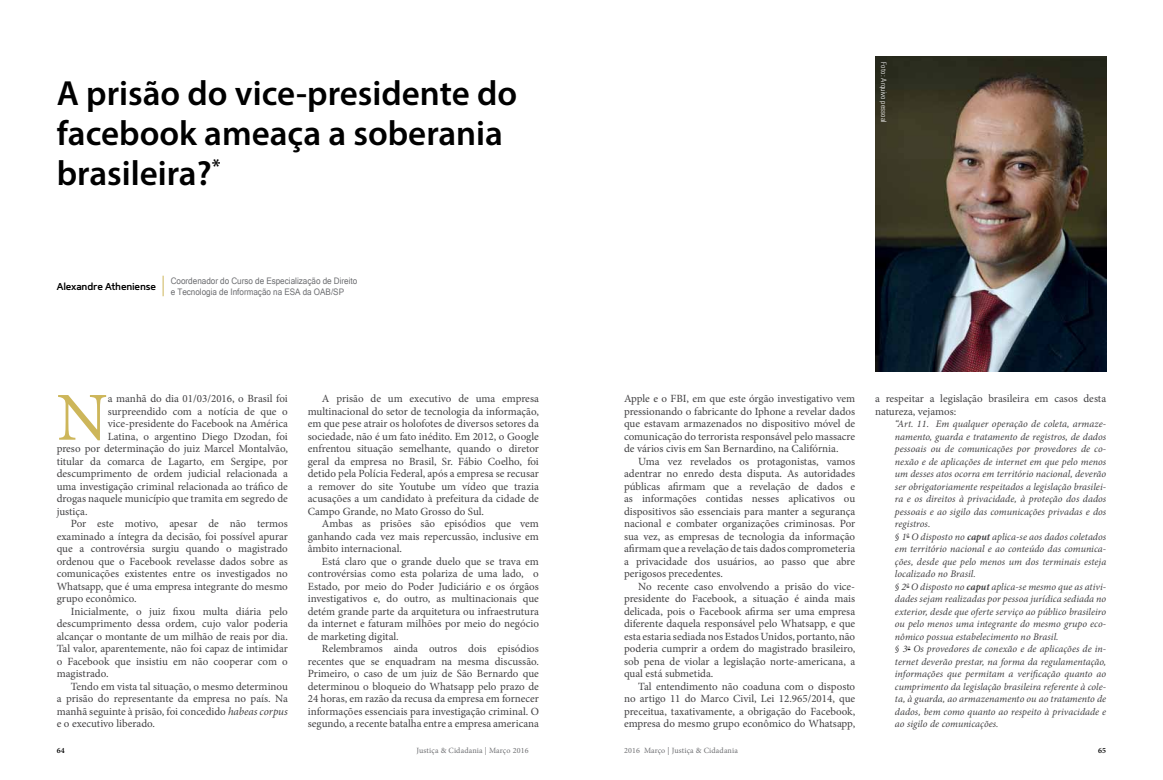
<style>
.page{position:relative;width:1163px;height:780px;background:#fff}
.page>*{position:absolute;margin:0;border:0;box-sizing:border-box;transform-origin:0 0}
.t1{font:68.7px "Minion Pro";color:#cdb65a}
.t2{font:600 35px/40px "Myriad Pro";color:#000}
.t3{font:11px/12.5px "Minion Pro";color:#414042;text-align:justify}
.t4{font:italic 10px/12.5px "Minion Pro";letter-spacing:.005em;color:#414042}
.t5{font:600 10px "Mentone";letter-spacing:-.015em;color:#000}
.t6{font:9px/10.8px "Microsoft Sans Serif";color:#6d6e71;scale:.9 1}
.t7{font:8px "Minion Pro";letter-spacing:.02em;color:#6d6e71}
.t8{font:600 8px "Minion Pro";color:#000}
.t9{font:300 condensed 7.5px "Zurich BT";letter-spacing:.015em;color:#fff}
.s1{font-style:italic}
.s2{font-weight:700}
</style>
<div class="page">
<img style="left:875px;top:57px;width:231px;height:314px">
<svg style="left:163px;top:276px;width:1px;height:20px"></svg>
<h2 class="t2" style="left:57px;top:72px;width:462px">A prisão do vice-presidente do facebook ameaça a soberania brasileira?<sup>*</sup></h2>
<p class="t5" style="left:57px;top:280px;width:101px">Alexandre Atheniense</p>
<p class="t6" style="left:171px;top:275px;width:209px">Coordenador do Curso de Especialização de Direito e Tecnologia de Informação na ESA da OAB/SP</p>
<h1 class="t1" style="left:57px;top:371px;width:53px">N</h1>
<p class="t3" style="left:108px;top:392px;width:181px">a manhã do dia 01/03/2016, o Brasil foi</p>
<p class="t3" style="left:108px;top:405px;width:181px">surpreendido com a notícia de que o</p>
<p class="t3" style="left:108px;top:417px;width:182px">vice-presidente do Facebook na América</p>
<p class="t3" style="left:108px;top:430px;width:181px">Latina, o argentino Diego Dzodan, foi</p>
<p class="t3" style="left:57px;top:442px;width:233px">preso por determinação do juiz Marcel Montalvão,</p>
<p class="t3" style="left:57px;top:455px;width:233px">titular da comarca de Lagarto, em Sergipe, por</p>
<p class="t3" style="left:57px;top:467px;width:233px">descumprimento de ordem judicial relacionada a</p>
<p class="t3" style="left:57px;top:480px;width:233px">uma investigação criminal relacionada ao tráfico de</p>
<p class="t3" style="left:57px;top:492px;width:232px">drogas naquele município que tramita em segredo de</p>
<p class="t3" style="left:57px;top:505px;width:32px">justiça.</p>
<p class="t3" style="left:71px;top:517px;width:218px">Por este motivo, apesar de não termos</p>
<p class="t3" style="left:57px;top:530px;width:233px">examinado a íntegra da decisão, foi possível apurar</p>
<p class="t3" style="left:57px;top:542px;width:233px">que a controvérsia surgiu quando o magistrado</p>
<p class="t3" style="left:57px;top:555px;width:233px">ordenou que o Facebook revelasse dados sobre as</p>
<p class="t3" style="left:57px;top:567px;width:233px">comunicações existentes entre os investigados no</p>
<p class="t3" style="left:57px;top:580px;width:233px">Whatsapp, que é uma empresa integrante do mesmo</p>
<p class="t3" style="left:57px;top:592px;width:81px">grupo econômico.</p>
<p class="t3" style="left:71px;top:605px;width:218px">Inicialmente, o juiz fixou multa diária pelo</p>
<p class="t3" style="left:57px;top:617px;width:233px">descumprimento dessa ordem, cujo valor poderia</p>
<p class="t3" style="left:57px;top:630px;width:232px">alcançar o montante de um milhão de reais por dia.</p>
<p class="t3" style="left:57px;top:642px;width:233px">Tal valor, aparentemente, não foi capaz de intimidar</p>
<p class="t3" style="left:57px;top:655px;width:233px">o Facebook que insistiu em não cooperar com o</p>
<p class="t3" style="left:57px;top:667px;width:53px">magistrado.</p>
<p class="t3" style="left:71px;top:680px;width:218px">Tendo em vista tal situação, o mesmo determinou</p>
<p class="t3" style="left:57px;top:692px;width:233px">a prisão do representante da empresa no país. Na</p>
<p class="t3" style="left:57px;top:705px;width:233px">manhã seguinte à prisão, foi concedido <span class="s1">habeas corpus</span></p>
<p class="t3" style="left:57px;top:717px;width:100px">e o executivo liberado.</p>
<p class="t3" style="left:308px;top:392px;width:233px;text-indent:14px">A prisão de um executivo de uma empresa multinacional do setor de tecnologia da informação, em que pese atrair os holofotes de diversos setores da sociedade, não é um fato inédito. Em 2012, o Google enfrentou situação semelhante, quando o diretor geral da empresa no Brasil, Sr. Fábio Coelho, foi detido pela Polícia Federal, após a empresa se recusar a remover do site Youtube um vídeo que trazia acusações a um candidato à prefeitura da cidade de Campo Grande, no Mato Grosso do Sul.</p>
<p class="t3" style="left:308px;top:517px;width:233px;text-indent:14px">Ambas as prisões são episódios que vem ganhando cada vez mais repercussão, inclusive em âmbito internacional.</p>
<p class="t3" style="left:308px;top:555px;width:233px;text-indent:14px">Está claro que o grande duelo que se trava em controvérsias como esta polariza de uma lado, o Estado, por meio do Poder Judiciário e os órgãos investigativos e, do outro, as multinacionais que detém grande parte da arquitetura ou infraestrutura da internet e faturam milhões por meio do negócio de marketing digital.</p>
<p class="t3" style="left:308px;top:642px;width:233px;text-indent:14px">Relembramos ainda outros dois episódios recentes que se enquadram na mesma discussão.<br>Primeiro, o caso de um juiz de São Bernardo que determinou o bloqueio do Whatsapp pelo prazo de 24 horas, em razão da recusa da empresa em fornecer informações essenciais para investigação criminal. O segundo, a recente batalha entre a empresa americana</p>
<p class="t9" style="left:888px;top:62px;width:62px;rotate:90deg">Foto: Arquivo pessoal</p>
<p class="t3" style="left:624px;top:392px;width:233px">Apple e o FBI, em que este órgão investigativo vem pressionando o fabricante do Iphone a revelar dados que estavam armazenados no dispositivo móvel de comunicação do terrorista responsável pelo massacre de vários civis em San Bernardino, na Califórnia.</p>
<p class="t3" style="left:624px;top:455px;width:233px;text-indent:14px">Uma vez revelados os protagonistas, vamos adentrar no enredo desta disputa. As autoridades públicas afirmam que a revelação de dados e as informações contidas nesses aplicativos ou dispositivos são essenciais para manter a segurança nacional e combater organizações criminosas. Por sua vez, as empresas de tecnologia da informação afirmam que a revelação de tais dados comprometeria a privacidade dos usuários, ao passo que abre perigosos precedentes.</p>
<p class="t3" style="left:624px;top:580px;width:233px;text-indent:14px">No recente caso envolvendo a prisão do vice&shy;presidente do Facebook, a situação é ainda mais delicada, pois o Facebook afirma ser uma empresa diferente daquela responsável pelo Whatsapp, e que esta estaria sediada nos Estados Unidos, portanto, não poderia cumprir a ordem do magistrado brasileiro, sob pena de violar a legislação norte-americana, a qual está submetida.</p>
<p class="t3" style="left:624px;top:680px;width:233px;text-indent:14px">Tal entendimento não coaduna com o disposto no artigo 11 do Marco Civil, Lei 12.965/2014, que preceitua, taxativamente, a obrigação do Facebook, empresa do mesmo grupo econômico do Whatsapp,</p>
<p class="t3" style="left:874px;top:392px;width:232px">a respeitar a legislação brasileira em casos desta natureza, vejamos:</p>
<p class="t4" style="left:894px;top:417px;width:213px">“Art. 11. Em qualquer operação de coleta, armaze&shy;namento, guarda e tratamento de registros, de dados pessoais ou de comunicações por provedores de co&shy;nexão e de aplicações de internet em que pelo menos um desses atos ocorra em território nacional, deverão ser obrigatoriamente respeitados a legislação brasilei&shy;ra e os direitos à privacidade, à proteção dos dados pessoais e ao sigilo das comunicações privadas e dos registros.<br>§ 1<sup>o</sup> O disposto no <span class="s2">caput</span> aplica-se aos dados coletados em território nacional e ao conteúdo das comunica&shy;ções, desde que pelo menos um dos terminais esteja localizado no Brasil.<br>§ 2<sup>o</sup> O disposto no <span class="s2">caput</span> aplica-se mesmo que as ativi&shy;dades sejam realizadas por pessoa jurídica sediada no exterior, desde que oferte serviço ao público brasileiro ou pelo menos uma integrante do mesmo grupo eco&shy;nômico possua estabelecimento no Brasil.<br>§ 3<sup>o</sup> Os provedores de conexão e de aplicações de in&shy;ternet deverão prestar, na forma da regulamentação, informações que permitam a verificação quanto ao cumprimento da legislação brasileira referente à cole&shy;ta, à guarda, ao armazenamento ou ao tratamento de dados, bem como quanto ao respeito à privacidade e ao sigilo de comunicações.</p>
<p class="t8" style="left:57px;top:744px;width:10px">64</p>
<p class="t7" style="left:416px;top:745px;width:113px">Justiça &amp; Cidadania | Março 2016</p>
<p class="t7" style="left:624px;top:745px;width:115px">2016 Março | Justiça &amp; Cidadania</p>
<p class="t8" style="left:1097px;top:744px;width:10px">65</p>
</div>
